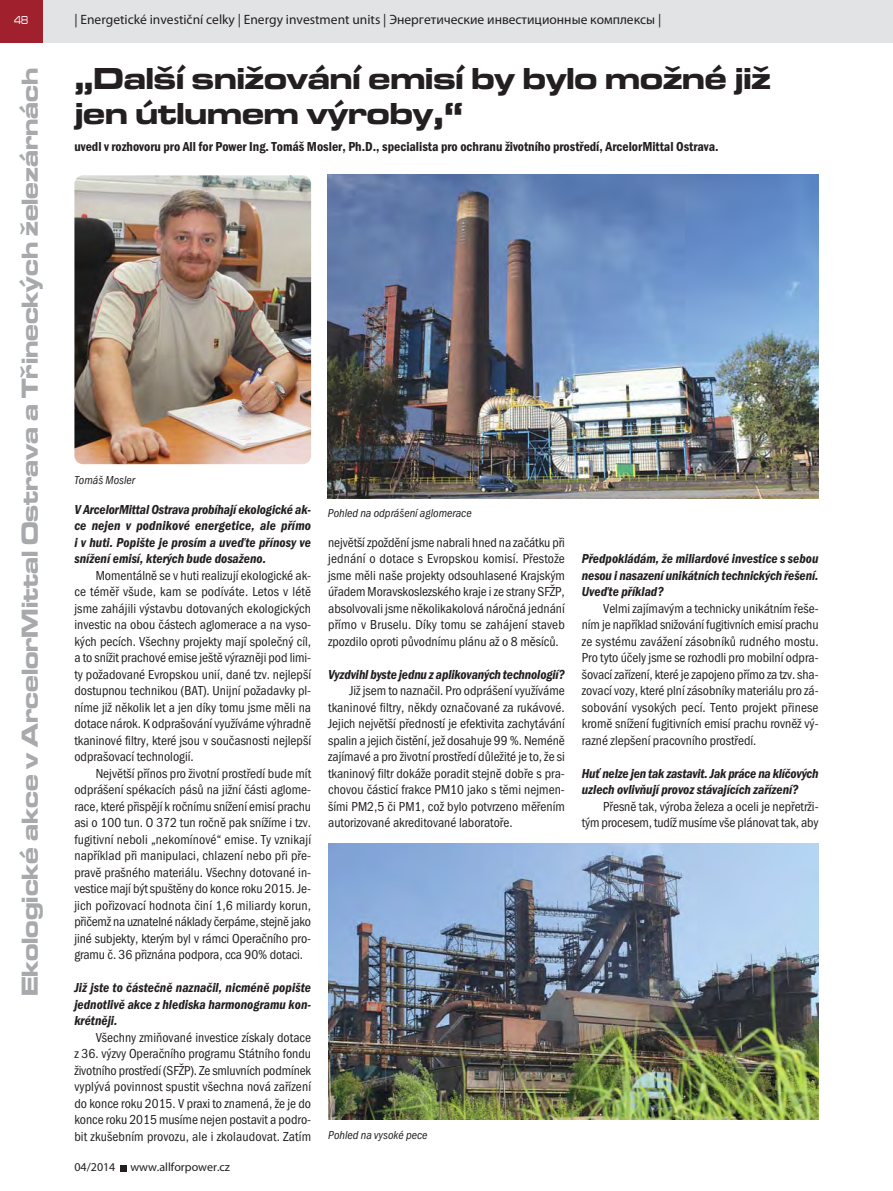
<style>
.page{position:relative;width:893px;height:1191px;background:#fff}
.page>*{position:absolute;margin:0;border:0;box-sizing:border-box;transform-origin:0 0}
.t1{font:700 expanded 31.5px/34.5px "Microgramma DOT";color:#231f20}
.t2{font:700 expanded 24px "Microgramma DOT";color:#a7a9ac}
.t3{font:13.5px/16.5px "Franklin Got Itc TOT Boo Con";color:#231f20;text-align:justify}
.t4{font:13.5px/16.5px "Franklin Got Itc TOT Dem Con Ita";letter-spacing:-.005em;color:#231f20;text-align:justify}
.t5{font:13.5px "Franklin Got Itc TOT Dem Con";color:#231f20}
.t6{font:13.5px "Myriad Pro";color:#231f20}
.t7{font:12px "Franklin Got Itc TOT Boo Con Ita";color:#231f20}
.t8{font:12px "Myriad Pro";color:#231f20}
.t9{font:500 expanded 12px "Microgramma DOT";color:#fff;scale:.7 1}
</style>
<div class="page">
<div style="left:43px;top:0;width:850px;height:43px;background:#e2e3e4"></div>
<div style="left:0;top:0;width:43px;height:43px;background:#a0212d"></div>
<svg style="left:121px;top:1165px;width:6px;height:6px"></svg>
<img style="left:74px;top:175px;width:237px;height:289px;border-radius:9px">
<img style="left:328px;top:174px;width:490px;height:325px">
<img style="left:328px;top:844px;width:491px;height:276px">
<p class="t9" style="left:14px;top:13px;width:21px">48</p>
<p class="t6" style="left:74px;top:15px;width:588px">| Energetické investiční celky | Energy investment units | Энергетические инвестиционные комплексы |</p>
<h2 class="t2" style="left:20px;top:996px;width:930px;rotate:-90deg">Ekologické akce v ArcelorMittal Ostrava a Třineckých železárnách</h2>
<h1 class="t1" style="left:74px;top:64px;width:698px">„Další snižování emisí by bylo možné již jen útlumem výroby,“</h1>
<p class="t5" style="left:74px;top:142px;width:646px">uvedl v rozhovoru pro All for Power Ing. Tomáš Mosler, Ph.D., specialista pro ochranu životního prostředí, ArcelorMittal Ostrava.</p>
<p class="t7" style="left:74px;top:476px;width:62px">Tomáš Mosler</p>
<p class="t4" style="left:74px;top:502px;width:238px">V ArcelorMittal Ostrava probíhají ekologické ak&shy;ce nejen v podnikové energetice, ale přímo i v huti. Popište je prosím a uveďte přínosy ve snížení emisí, kterých bude dosaženo.</p>
<p class="t3" style="left:74px;top:568px;width:238px;text-indent:21px">Momentálně se v huti realizují ekologické ak&shy;ce téměř všude, kam se podíváte. Letos v létě jsme zahájili výstavbu dotovaných ekologických investic na obou částech aglomerace a na vyso&shy;kých pecích. Všechny projekty mají společný cíl, a to snížit prachové emise ještě výrazněji pod limi&shy;ty požadované Evropskou unií, dané tzv. nejlepší dostupnou technikou (BAT). Unijní požadavky pl&shy;níme již několik let a jen díky tomu jsme měli na dotace nárok. K odprašování využíváme výhradně tkaninové filtry, které jsou v současnosti nejlepší odprašovací technologií.</p>
<p class="t3" style="left:74px;top:766px;width:238px;text-indent:21px">Největší přínos pro životní prostředí bude mít odprášení spékacích pásů na jižní části aglome&shy;race, které přispějí k ročnímu snížení emisí prachu asi o 100 tun. O 372 tun ročně pak snížíme i tzv. fugitivní neboli „nekomínové“ emise. Ty vznikají například při manipulaci, chlazení nebo při pře&shy;pravě prašného materiálu. Všechny dotované in&shy;vestice mají být spuštěny do konce roku 2015. Je&shy;jich pořizovací hodnota činí 1,6 miliardy korun, přičemž na uznatelné náklady čerpáme, stejně jako jiné subjekty, kterým byl v rámci Operačního pro&shy;gramu č. 36 přiznána podpora, cca 90% dotaci.</p>
<p class="t4" style="left:74px;top:980px;width:238px">Již jste to částečně naznačil, nicméně popište jednotlivě akce z hlediska harmonogramu kon&shy;krétněji.</p>
<p class="t3" style="left:74px;top:1030px;width:238px;text-indent:21px">Všechny zmiňované investice získaly dotace z 36. výzvy Operačního programu Státního fondu životního prostředí (SFŽP). Ze smluvních podmínek vyplývá povinnost spustit všechna nová zařízení do konce roku 2015. V praxi to znamená, že je do konce roku 2015 musíme nejen postavit a podro&shy;bit zkušebním provozu, ale i zkolaudovat. Zatím</p>
<p class="t8" style="left:74px;top:1162px;width:157px">04/2014 www.allforpower.cz</p>
<p class="t7" style="left:328px;top:509px;width:145px">Pohled na odprášení aglomerace</p>
<p class="t3" style="left:328px;top:535px;width:238px">největší zpoždění jsme nabrali hned na začátku při jednání o dotace s Evropskou komisí. Přestože jsme měli naše projekty odsouhlasené Krajským úřadem Moravskoslezského kraje i ze strany SFŽP, absolvovali jsme několikakolová náročná jednání přímo v Bruselu. Díky tomu se zahájení staveb zpozdilo oproti původnímu plánu až o 8 měsíců.</p>
<p class="t4" style="left:328px;top:667px;width:238px">Vyzdvihl byste jednu z aplikovaných technologií?</p>
<p class="t3" style="left:328px;top:683px;width:238px;text-indent:21px">Již jsem to naznačil. Pro odprášení využíváme tkaninové filtry, někdy označované za rukávové.<br>Jejich největší předností je efektivita zachytávání spalin a jejich čistění, jež dosahuje 99 %. Neméně zajímavé a pro životní prostředí důležité je to, že si tkaninový filtr dokáže poradit stejně dobře s pra&shy;chovou částicí frakce PM10 jako s těmi nejmen&shy;šími PM2,5 či PM1, což bylo potvrzeno měřením autorizované akreditované laboratoře.</p>
<p class="t7" style="left:328px;top:1130px;width:101px">Pohled na vysoké pece</p>
<p class="t4" style="left:582px;top:551px;width:238px">Předpokládám, že miliardové investice s sebou nesou i nasazení unikátních technických řešení.<br>Uveďte příklad?</p>
<p class="t3" style="left:582px;top:601px;width:238px;text-indent:21px">Velmi zajímavým a technicky unikátním řeše&shy;ním je například snižování fugitivních emisí prachu ze systému zavážení zásobníků rudného mostu.<br>Pro tyto účely jsme se rozhodli pro mobilní odpra&shy;šovací zařízení, které je zapojeno přímo za tzv. sha&shy;zovací vozy, které plní zásobníky materiálu pro zá&shy;sobování vysokých pecí. Tento projekt přinese kromě snížení fugitivních emisí prachu rovněž vý&shy;razné zlepšení pracovního prostředí.</p>
<p class="t4" style="left:582px;top:766px;width:238px">Huť nelze jen tak zastavit. Jak práce na klíčových uzlech ovlivňují provoz stávajících zařízení?</p>
<p class="t3" style="left:582px;top:799px;width:238px;text-align:right">Přesně tak, výroba železa a oceli je nepřetrži-<br>tým procesem, tudíž musíme vše plánovat tak, aby</p>
</div>
